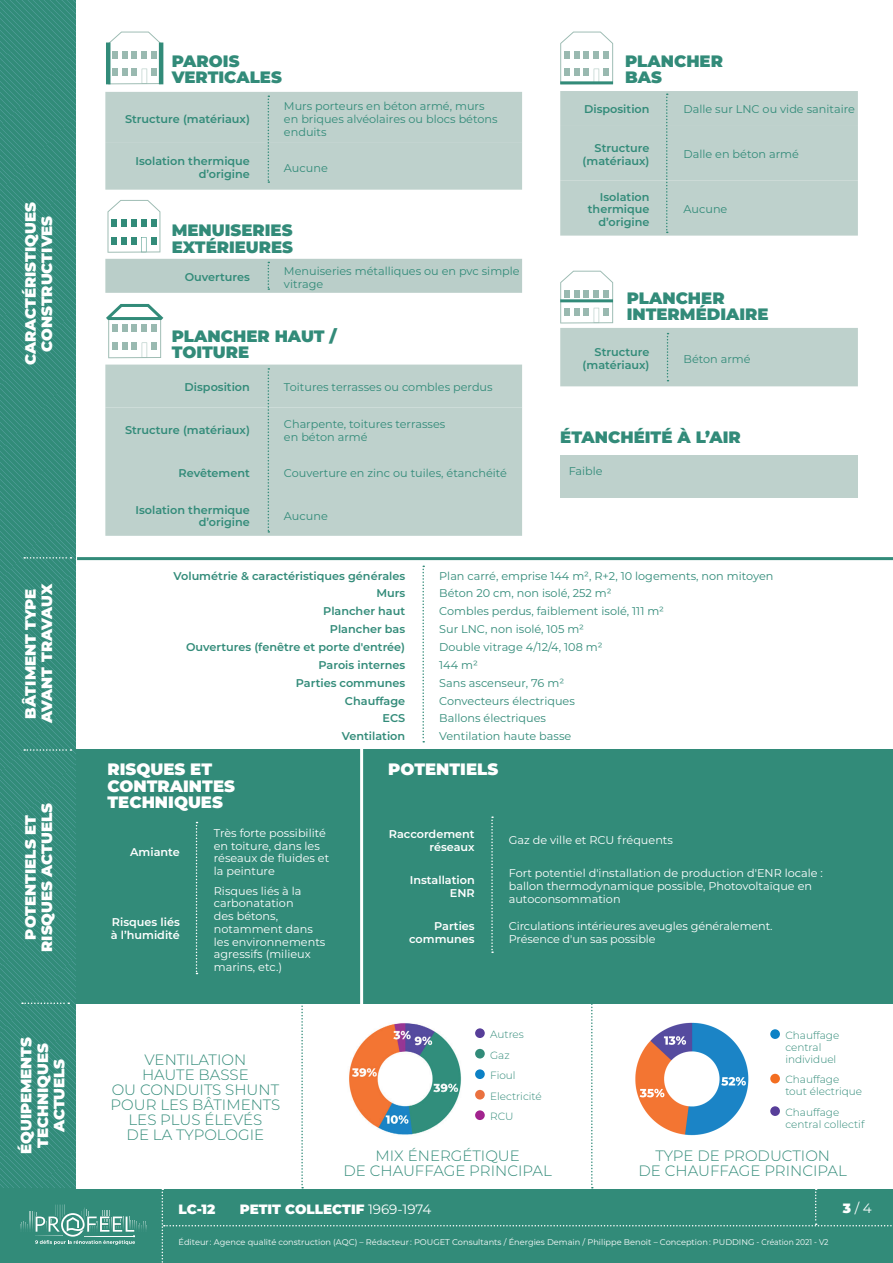
<style>
.page{position:relative;width:893px;height:1263px;background:#fff}
.page>*{position:absolute;margin:0;border:0;box-sizing:border-box;transform-origin:0 0}
.t1{font:900 16.5px/16.5px "Montserrat";color:#328b79}
.t2{font:900 16.5px/16.5px "Montserrat";color:#fff}
.t3{font:300 15px/15px "Montserrat";color:#328b79;text-align:center}
.t4{font:900 15px/16.5px "Montserrat";color:#fff;text-align:center}
.t5{font:900 13.5px "Montserrat";color:#fff}
.t6{font:13.5px "Montserrat";color:#fff}
.t7{font:11.25px/12.8px "Montserrat";color:#328b79}
.t8{font:11.25px/12.8px "Montserrat";color:#fff}
.t9{font:600 11.25px/12.8px "Montserrat";color:#328b79;text-align:right}
.t10{font:600 11.25px/12.8px "Montserrat";color:#fff;text-align:right}
.t11{font:300 10.5px/20.5px "Montserrat";color:#328b79}
.t12{font:8.25px "Montserrat";color:#fff}
.s1{font-weight:400}
.s2{font-weight:900}
</style>
<div class="page">
<svg style="left:0;top:0;width:77px;height:1188px;background:#368e7e"></svg>
<div style="left:0;top:1188px;width:893px;height:75px;background:#328b79"></div>
<svg style="left:20px;top:1204px;width:127px;height:41px"></svg>
<div style="left:77px;top:750px;width:816px;height:254px;background:#328b79"></div>
<svg style="left:105px;top:533px;width:417px;height:3px"></svg>
<div style="left:560px;top:455px;width:298px;height:43px;background:#bed1cc"></div>
<div style="left:105px;top:92px;width:417px;height:98px;background:#bed1cc"></div>
<div style="left:105px;top:259px;width:417px;height:34px;background:#bacec9"></div>
<div style="left:105px;top:365px;width:417px;height:168px;background:#bed1cc"></div>
<div style="left:560px;top:91px;width:298px;height:145px;background:#bed1cc"></div>
<svg style="left:422px;top:566px;width:2px;height:176px"></svg>
<hr style="left:77px;top:557px;width:816px;height:3px;background:#328b79">
<svg style="left:22px;top:1002px;width:47px;height:2px"></svg>
<svg style="left:24px;top:749px;width:47px;height:2px"></svg>
<svg style="left:24px;top:557px;width:47px;height:2px"></svg>
<svg style="left:162px;top:999px;width:731px;height:264px"></svg>
<img style="left:335px;top:1010px;width:130px;height:131px">
<img style="left:629px;top:1011px;width:122px;height:128px">
<div style="left:475px;top:1028px;width:10px;height:10px;background:#573e99;border-radius:50%"></div>
<div style="left:475px;top:1049px;width:10px;height:9px;background:#328b79;border-radius:50%"></div>
<div style="left:475px;top:1069px;width:10px;height:10px;background:#0c81c5;border-radius:50%"></div>
<div style="left:475px;top:1090px;width:10px;height:9px;background:#ea713f;border-radius:50%"></div>
<div style="left:475px;top:1110px;width:10px;height:10px;background:#a2238e;border-radius:50%"></div>
<div style="left:770px;top:1029px;width:10px;height:10px;background:#0c81c5;border-radius:50%"></div>
<div style="left:770px;top:1074px;width:10px;height:9px;background:#f36e21;border-radius:50%"></div>
<div style="left:770px;top:1106px;width:10px;height:10px;background:#573e99;border-radius:50%"></div>
<svg style="left:108px;top:32px;width:53px;height:52px"></svg>
<hr style="left:159px;top:43px;width:4px;height:41px;background:#328b79">
<hr style="left:106px;top:43px;width:4px;height:41px;background:#328b79">
<svg style="left:560px;top:271px;width:298px;height:115px"></svg>
<svg style="left:560px;top:32px;width:53px;height:49px"></svg>
<svg style="left:108px;top:200px;width:52px;height:53px"></svg>
<svg style="left:106px;top:304px;width:58px;height:54px"></svg>
<hr style="left:560px;top:299px;width:53px;height:3px;background:#328b79">
<hr style="left:560px;top:81px;width:53px;height:3px;background:#328b79">
<svg style="left:196px;top:822px;width:1px;height:152px"></svg>
<svg style="left:491px;top:816px;width:2px;height:137px"></svg>
<hr style="left:360px;top:748px;width:3px;height:259px;background:#fff">
<h2 class="t4" style="left:21px;top:365px;width:164px;rotate:-90deg">CARACTÉRISTIQUES<br>CONSTRUCTIVES</h2>
<h2 class="t4" style="left:21px;top:723px;width:141px;rotate:-90deg">BÂTIMENT TYPE<br>AVANT TRAVAUX</h2>
<h2 class="t4" style="left:21px;top:952px;width:150px;rotate:-90deg">POTENTIELS ET<br>RISQUES ACTUELS</h2>
<h2 class="t4" style="left:17px;top:1154px;width:119px;rotate:-90deg">ÉQUIPEMENTS<br>TECHNIQUES<br>ACTUELS</h2>
<h1 class="t1" style="left:172px;top:51px;width:112px">PAROIS<br>VERTICALES</h1>
<p class="t9" style="left:125px;top:112px;width:126px">Structure (matériaux)</p>
<p class="t7" style="left:284px;top:99px;width:215px">Murs porteurs en béton armé, murs en briques alvéolaires ou blocs bétons enduits</p>
<p class="t9" style="left:135px;top:154px;width:116px">Isolation thermique d’origine</p>
<p class="t7" style="left:284px;top:161px;width:45px">Aucune</p>
<h1 class="t1" style="left:172px;top:221px;width:123px">MENUISERIES<br>EXTÉRIEURES</h1>
<p class="t9" style="left:185px;top:270px;width:67px">Ouvertures</p>
<p class="t7" style="left:284px;top:264px;width:237px">Menuiseries métalliques ou en pvc simple vitrage</p>
<h1 class="t1" style="left:172px;top:326px;width:166px">PLANCHER HAUT /<br>TOITURE</h1>
<p class="t9" style="left:185px;top:381px;width:67px">Disposition</p>
<p class="t7" style="left:284px;top:381px;width:210px">Toitures terrasses ou combles perdus</p>
<p class="t9" style="left:125px;top:423px;width:126px">Structure (matériaux)</p>
<p class="t7" style="left:284px;top:417px;width:163px">Charpente, toitures terrasses en béton armé</p>
<p class="t9" style="left:179px;top:466px;width:73px">Revêtement</p>
<p class="t7" style="left:284px;top:466px;width:225px">Couverture en zinc ou tuiles, étanchéité</p>
<p class="t9" style="left:135px;top:503px;width:116px">Isolation thermique d’origine</p>
<p class="t7" style="left:284px;top:509px;width:45px">Aucune</p>
<h1 class="t1" style="left:625px;top:51px;width:99px">PLANCHER<br>BAS</h1>
<p class="t9" style="left:584px;top:103px;width:67px">Disposition</p>
<p class="t7" style="left:684px;top:103px;width:173px">Dalle sur LNC ou vide sanitaire</p>
<p class="t9" style="left:583px;top:141px;width:68px">Structure (matériaux)</p>
<p class="t7" style="left:684px;top:147px;width:117px">Dalle en béton armé</p>
<p class="t9" style="left:588px;top:190px;width:63px">Isolation thermique d’origine</p>
<p class="t7" style="left:684px;top:203px;width:45px">Aucune</p>
<h1 class="t1" style="left:627px;top:289px;width:143px">PLANCHER<br>INTERMÉDIAIRE</h1>
<p class="t9" style="left:583px;top:345px;width:68px">Structure (matériaux)</p>
<p class="t7" style="left:684px;top:352px;width:69px">Béton armé</p>
<h1 class="t1" style="left:560px;top:428px;width:182px">ÉTANCHÉITÉ À L’AIR</h1>
<p class="t7" style="left:569px;top:464px;width:35px">Faible</p>
<p class="t9" style="left:174px;top:569px;width:233px">Volumétrie &amp; caractéristiques générales</p>
<p class="t7" style="left:439px;top:569px;width:336px">Plan carré, emprise 144 m², R+2, 10 logements, non mitoyen</p>
<p class="t9" style="left:376px;top:586px;width:30px">Murs</p>
<p class="t7" style="left:439px;top:587px;width:174px">Béton 20 cm, non isolé, 252 m²</p>
<p class="t9" style="left:323px;top:604px;width:84px">Plancher haut</p>
<p class="t7" style="left:439px;top:604px;width:226px">Combles perdus, faiblement isolé, 111 m²</p>
<p class="t9" style="left:330px;top:622px;width:77px">Plancher bas</p>
<p class="t7" style="left:439px;top:622px;width:146px">Sur LNC, non isolé, 105 m²</p>
<p class="t9" style="left:186px;top:640px;width:221px">Ouvertures (fenêtre et porte d'entrée)</p>
<p class="t7" style="left:439px;top:640px;width:165px">Double vitrage 4/12/4, 108 m²</p>
<p class="t9" style="left:319px;top:658px;width:88px">Parois internes</p>
<p class="t7" style="left:439px;top:658px;width:40px">144 m²</p>
<p class="t9" style="left:296px;top:676px;width:111px">Parties communes</p>
<p class="t7" style="left:439px;top:676px;width:126px">Sans ascenseur, 76 m²</p>
<p class="t9" style="left:345px;top:694px;width:62px">Chauffage</p>
<p class="t7" style="left:439px;top:694px;width:137px">Convecteurs électriques</p>
<p class="t9" style="left:382px;top:712px;width:24px">ECS</p>
<p class="t7" style="left:439px;top:712px;width:108px">Ballons électriques</p>
<p class="t9" style="left:342px;top:729px;width:65px">Ventilation</p>
<p class="t7" style="left:439px;top:729px;width:134px">Ventilation haute basse</p>
<h1 class="t2" style="left:108px;top:760px;width:106px">RISQUES ET</h1>
<h1 class="t2" style="left:388px;top:760px;width:111px">POTENTIELS</h1>
<h1 class="t2" style="left:108px;top:777px;width:129px">CONTRAINTES<br>TECHNIQUES</h1>
<p class="t10" style="left:130px;top:845px;width:51px">Amiante</p>
<p class="t8" style="left:214px;top:826px;width:117px">Très forte possibilité en toiture, dans les réseaux de fluides et la peinture</p>
<p class="t10" style="left:389px;top:827px;width:87px">Raccordement réseaux</p>
<p class="t8" style="left:509px;top:833px;width:166px">Gaz de ville et RCU fréquents</p>
<p class="t10" style="left:410px;top:873px;width:67px">Installation<br>ENR</p>
<p class="t8" style="left:509px;top:867px;width:316px">Fort potentiel d'installation de production d'ENR locale : ballon thermodynamique possible, Photovoltaïque en autoconsommation</p>
<p class="t10" style="left:409px;top:919px;width:67px">Parties communes</p>
<p class="t8" style="left:509px;top:919px;width:265px">Circulations intérieures aveugles généralement.<br>Présence d'un sas possible</p>
<p class="t8" style="left:214px;top:884px;width:113px">Risques liés à la carbonatation<br>des bétons, notamment dans les environnements agressifs (milieux marins, etc.)</p>
<p class="t10" style="left:111px;top:915px;width:70px;text-align:left">Risques liés à l’humidité</p>
<h2 class="t3" style="left:110px;top:1052px;width:171px">VENTILATION<br>HAUTE BASSE<br>OU CONDUITS SHUNT<br>POUR LES BÂTIMENTS<br>LES PLUS ÉLEVÉS<br>DE LA TYPOLOGIE</h2>
<p class="t11" style="left:490px;top:1024px;width:53px">Autres<br>Gaz<br>Fioul<br>Electricité<br>RCU</p>
<p class="t11" style="left:785px;top:1029px;width:56px;line-height:12px">Chauffage central individuel</p>
<p class="t11" style="left:785px;top:1073px;width:78px;line-height:12px">Chauffage tout électrique</p>
<p class="t11" style="left:785px;top:1106px;width:81px;line-height:12px">Chauffage central collectif</p>
<h2 class="t3" style="left:343px;top:1147px;width:210px">MIX ÉNERGÉTIQUE<br>DE CHAUFFAGE PRINCIPAL</h2>
<h2 class="t3" style="left:639px;top:1147px;width:210px">TYPE DE PRODUCTION<br>DE CHAUFFAGE PRINCIPAL</h2>
<p class="t5" style="left:179px;top:1199px;width:38px">LC-12</p>
<p class="t5" style="left:240px;top:1199px;width:193px">PETIT COLLECTIF <span class="s1">1969-1974</span></p>
<p class="t12" style="left:179px;top:1236px;width:651px">Éditeur : Agence qualité construction (AQC) – Rédacteur : POUGET Consultants / Énergies Demain / Philippe Benoit – Conception : PUDDING - Création 2021 - V2</p>
<p class="t6" style="left:843px;top:1199px;width:30px"><span class="s2">3</span> / 4</p>
</div>
